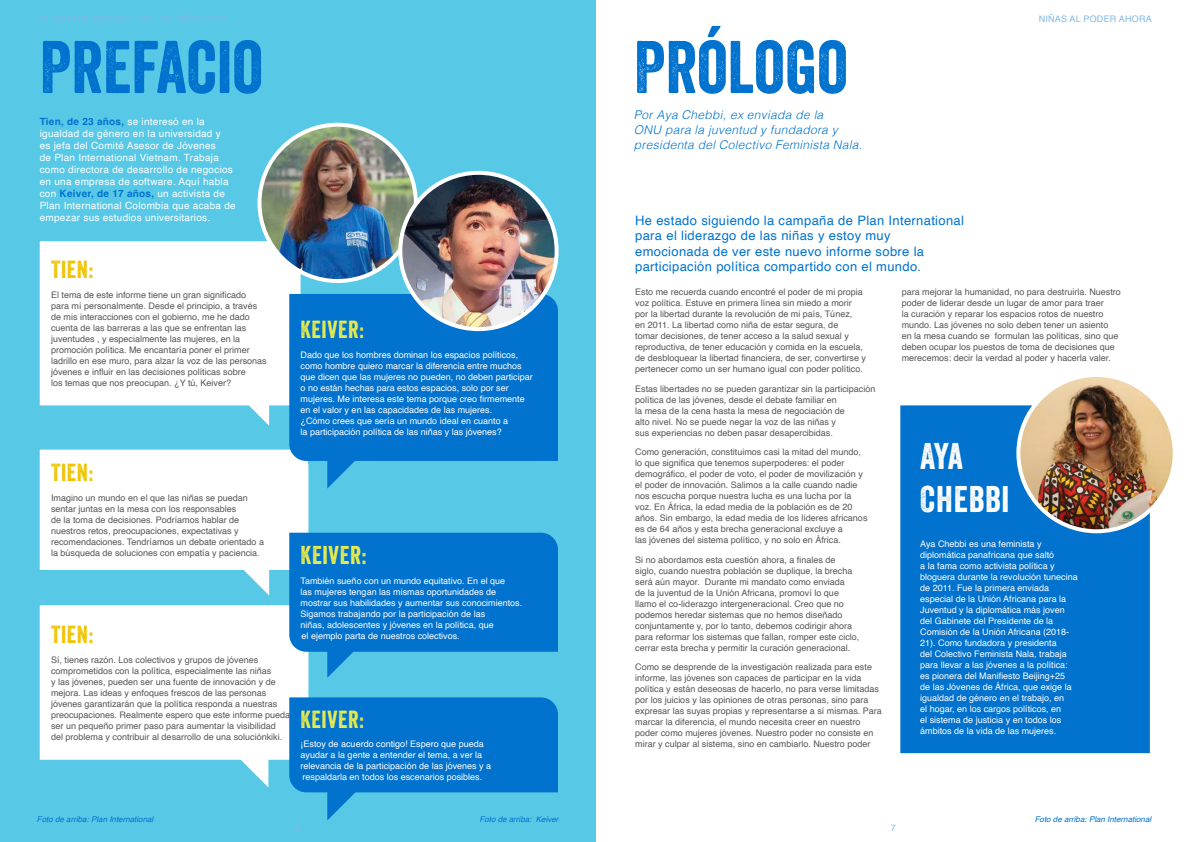
<style>
.page{position:relative;width:1191px;height:842px;background:#fff}
.page>*{position:absolute;margin:0;border:0;box-sizing:border-box;transform-origin:0 0}
.t1{font:72px "Veneer";color:#0172cd}
.t2{font:36px/43.2px "Veneer";letter-spacing:.025em;color:#fff}
.t3{font:25px "Veneer";letter-spacing:.025em;color:#e7eb4e}
.t4{font:24px "Veneer";letter-spacing:.025em;color:#f0c300}
.t5{font:24px "Veneer";letter-spacing:.025em;color:#e7eb4e}
.t6{font:13px/15.6px "Helvetica";letter-spacing:.025em;color:#0172cd}
.t7{font:italic 300 12px/14.4px "Helvetica";letter-spacing:.025em;color:#0172cd}
.t8{font:10px/12px "Helvetica";letter-spacing:.025em;color:#fff}
.t9{font:9px/11px "Helvetica";color:#565655}
.t10{font:9px/11px "Helvetica";color:#fff}
.t11{font:9px "Helvetica";letter-spacing:.025em;color:#7fb8e5}
.t12{font:italic 8px "Helvetica";color:#0172cd}
.s1{font-weight:700;color:#0172cd}
</style>
<div class="page">
<div style="left:0;top:0;width:595px;height:842px;background:#57c9e7"></div>
<div style="left:900px;top:405px;width:249px;height:348px;background:#0172cd"></div>
<div style="left:40px;top:678px;width:268px;height:82px;background:#fff"></div>
<div style="left:40px;top:241px;width:260px;height:164px;background:#fff"></div>
<svg style="left:240px;top:396px;width:29px;height:30px"></svg>
<svg style="left:239px;top:758px;width:29px;height:29px"></svg>
<div style="left:289px;top:294px;width:269px;height:156px;background:#0172cd"></div>
<svg style="left:289px;top:697px;width:269px;height:123px"></svg>
<svg style="left:40px;top:450px;width:518px;height:228px"></svg>
<img style="left:259px;top:125px;width:157px;height:156px;border-radius:78px">
<div style="left:257px;top:123px;width:161px;height:160px;border:4px solid #fff;border-radius:50%"></div>
<img style="left:400px;top:173px;width:156px;height:156px;border-radius:78px">
<div style="left:398px;top:171px;width:160px;height:160px;border:4px solid #fff;border-radius:50%"></div>
<img style="left:1018px;top:375px;width:156px;height:156px;border-radius:78px">
<div style="left:1016px;top:373px;width:160px;height:160px;border:4px solid #fff;border-radius:50%"></div>
<p class="t11" style="left:40px;top:12px;width:188px">EL ESTADO MUNDIAL DE LAS NIÑAS 2022</p>
<p class="t11" style="left:1038px;top:12px;width:114px">NIÑAS AL PODER AHORA</p>
<h1 class="t1" style="left:40px;top:23px;width:225px">PREFACIO</h1>
<p class="t8" style="left:40px;top:116px;width:197px"><span class="s1">Tien, de 23 años,</span> se interesó en la igualdad de género en la universidad y<br>es jefa del Comité Asesor de Jóvenes<br>de Plan International Vietnam. Trabaja como directora de desarrollo de negocios en una empresa de software. Aquí habla con <span class="s1">Keiver, de 17 años,</span> un activista de Plan International Colombia que acaba de empezar sus estudios universitarios.</p>
<h3 class="t4" style="left:51px;top:255px;width:44px">TIEN:</h3>
<p class="t9" style="left:51px;top:290px;width:217px">El tema de este informe tiene un gran significado<br>para mí personalmente. Desde el principio, a través de mis interacciones con el gobierno, me he dado cuenta de las barreras a las que se enfrentan las juventudes , y especialmente las mujeres, en la promoción política. Me encantaría poner el primer ladrillo en ese muro, para alzar la voz de las personas jóvenes e influir en las decisiones políticas sobre<br>los temas que nos preocupan. ¿Y tú, Keiver?</p>
<h3 class="t5" style="left:301px;top:315px;width:65px">KEIVER:</h3>
<p class="t10" style="left:301px;top:349px;width:234px">Dado que los hombres dominan los espacios políticos, como hombre quiero marcar la diferencia entre muchos que dicen que las mujeres no pueden, no deben participar o no están hechas para estos espacios, solo por ser mujeres. Me interesa este tema porque creo firmemente en el valor y en las capacidades de las mujeres.<br>¿Cómo crees que sería un mundo ideal en cuanto a<br>la participación política de las niñas y las jóvenes?</p>
<h3 class="t4" style="left:51px;top:458px;width:44px">TIEN:</h3>
<p class="t9" style="left:51px;top:492px;width:214px">Imagino un mundo en el que las niñas se puedan sentar juntas en la mesa con los responsables<br>de la toma de decisiones. Podríamos hablar de nuestros retos, preocupaciones, expectativas y recomendaciones. Tendríamos un debate orientado a la búsqueda de soluciones con empatía y paciencia.</p>
<h3 class="t4" style="left:51px;top:620px;width:44px">TIEN:</h3>
<p class="t9" style="left:51px;top:654px;width:241px">Sí, tienes razón. Los colectivos y grupos de jóvenes comprometidos con la política, especialmente las niñas<br>y las jóvenes, pueden ser una fuente de innovación y de mejora. Las ideas y enfoques frescos de las personas jóvenes garantizarán que la política responda a nuestras preocupaciones. Realmente espero que este informe pueda ser un pequeño primer paso para aumentar la visibilidad<br>del problema y contribuir al desarrollo de una soluciónkiki.</p>
<h3 class="t3" style="left:301px;top:540px;width:67px">KEIVER:</h3>
<p class="t10" style="left:301px;top:575px;width:223px">También sueño con un mundo equitativo. En el que<br>las mujeres tengan las mismas oportunidades de mostrar sus habilidades y aumentar sus conocimientos.<br>Sigamos trabajando por la participación de las<br>niñas, adolescentes y jóvenes en la política, que<br>el ejemplo parta de nuestros colectivos.</p>
<h3 class="t5" style="left:301px;top:704px;width:65px">KEIVER:</h3>
<p class="t10" style="left:301px;top:739px;width:192px">¡Estoy de acuerdo contigo! Espero que pueda ayudar a la gente a entender el tema, a ver la relevancia de la participación de las jóvenes y a respaldarla en todos los escenarios posibles.</p>
<h1 class="t1" style="left:634px;top:23px;width:215px">PRÓLOGO</h1>
<h3 class="t7" style="left:634px;top:107px;width:205px">Por Aya Chebbi, ex enviada de la<br>ONU para la juventud y fundadora y</h3>
<h3 class="t7" style="left:634px;top:137px;width:230px">presidenta del Colectivo Feminista Nala.</h3>
<h3 class="t6" style="left:635px;top:213px;width:330px">He estado siguiendo la campaña de Plan International para el liderazgo de las niñas y estoy muy emocionada de ver este nuevo informe sobre la participación política compartido con el mundo.</h3>
<p class="t9" style="left:635px;top:287px;width:232px">Esto me recuerda cuando encontré el poder de mi propia voz política. Estuve en primera línea sin miedo a morir por la libertad durante la revolución de mi país, Túnez,<br>en 2011. La libertad como niña de estar segura, de<br>tomar decisiones, de tener acceso a la salud sexual y reproductiva, de tener educación y comida en la escuela, de desbloquear la libertad financiera, de ser, convertirse y pertenecer como un ser humano igual con poder político.</p>
<p class="t9" style="left:635px;top:383px;width:242px">Estas libertades no se pueden garantizar sin la participación política de las jóvenes, desde el debate familiar en<br>la mesa de la cena hasta la mesa de negociación de<br>alto nivel. No se puede negar la voz de las niñas y<br>sus experiencias no deben pasar desapercibidas.</p>
<p class="t9" style="left:635px;top:447px;width:234px">Como generación, constituimos casi la mitad del mundo, lo que significa que tenemos superpoderes: el poder demográfico, el poder de voto, el poder de movilización y el poder de innovación. Salimos a la calle cuando nadie nos escucha porque nuestra lucha es una lucha por la voz. En África, la edad media de la población es de 20 años. Sin embargo, la edad media de los líderes africanos es de 64 años y esta brecha generacional excluye a<br>las jóvenes del sistema político, y no solo en África.</p>
<p class="t9" style="left:635px;top:554px;width:226px">Si no abordamos esta cuestión ahora, a finales de<br>siglo, cuando nuestra población se duplique, la brecha será aún mayor. Durante mi mandato como enviada<br>de la juventud de la Unión Africana, promoví lo que llamo el co-liderazgo intergeneracional. Creo que no podemos heredar sistemas que no hemos diseñado conjuntamente y, por lo tanto, debemos codirigir ahora para reformar los sistemas que fallan, romper este ciclo, cerrar esta brecha y permitir la curación generacional.</p>
<p class="t9" style="left:635px;top:662px;width:248px">Como se desprende de la investigación realizada para este informe, las jóvenes son capaces de participar en la vida política y están deseosas de hacerlo, no para verse limitadas por los juicios y las opiniones de otras personas, sino para expresar las suyas propias y representarse a sí mismas. Para marcar la diferencia, el mundo necesita creer en nuestro poder como mujeres jóvenes. Nuestro poder no consiste en mirar y culpar al sistema, sino en cambiarlo. Nuestro poder</p>
<p class="t9" style="left:901px;top:287px;width:221px">para mejorar la humanidad, no para destruirla. Nuestro poder de liderar desde un lugar de amor para traer<br>la curación y reparar los espacios rotos de nuestro mundo. Las jóvenes no solo deben tener un asiento<br>en la mesa cuando se formulan las políticas, sino que deben ocupar los puestos de toma de decisiones que merecemos: decir la verdad al poder y hacerla valer.</p>
<h2 class="t2" style="left:920px;top:434px;width:91px">AYA<br>CHEBBI</h2>
<p class="t10" style="left:920px;top:538px;width:159px">Aya Chebbi es una feminista y diplomática panafricana que saltó<br>a la fama como activista política y bloguera durante la revolución tunecina de 2011. Fue la primera enviada especial de la Unión Africana para la Juventud y la diplomática más joven del Gabinete del Presidente de la Comisión de la Unión Africana (2018- 21). Como fundadora y presidenta<br>del Colectivo Feminista Nala, trabaja para llevar a las jóvenes a la política: es pionera del Manifiesto Beijing+25<br>de las Jóvenes de África, que exige la igualdad de género en el trabajo, en<br>el hogar, en los cargos políticos, en<br>el sistema de justicia y en todos los ámbitos de la vida de las mujeres.</p>
<p class="t12" style="left:37px;top:813px;width:118px">Foto de arriba: Plan International</p>
<p class="t12" style="left:479px;top:813px;width:81px">Foto de arriba: Keiver</p>
<p class="t12" style="left:1034px;top:813px;width:118px">Foto de arriba: Plan International</p>
<p class="t11" style="left:295px;top:821px;width:7px">6</p>
<p class="t11" style="left:890px;top:821px;width:7px">7</p>
</div>
